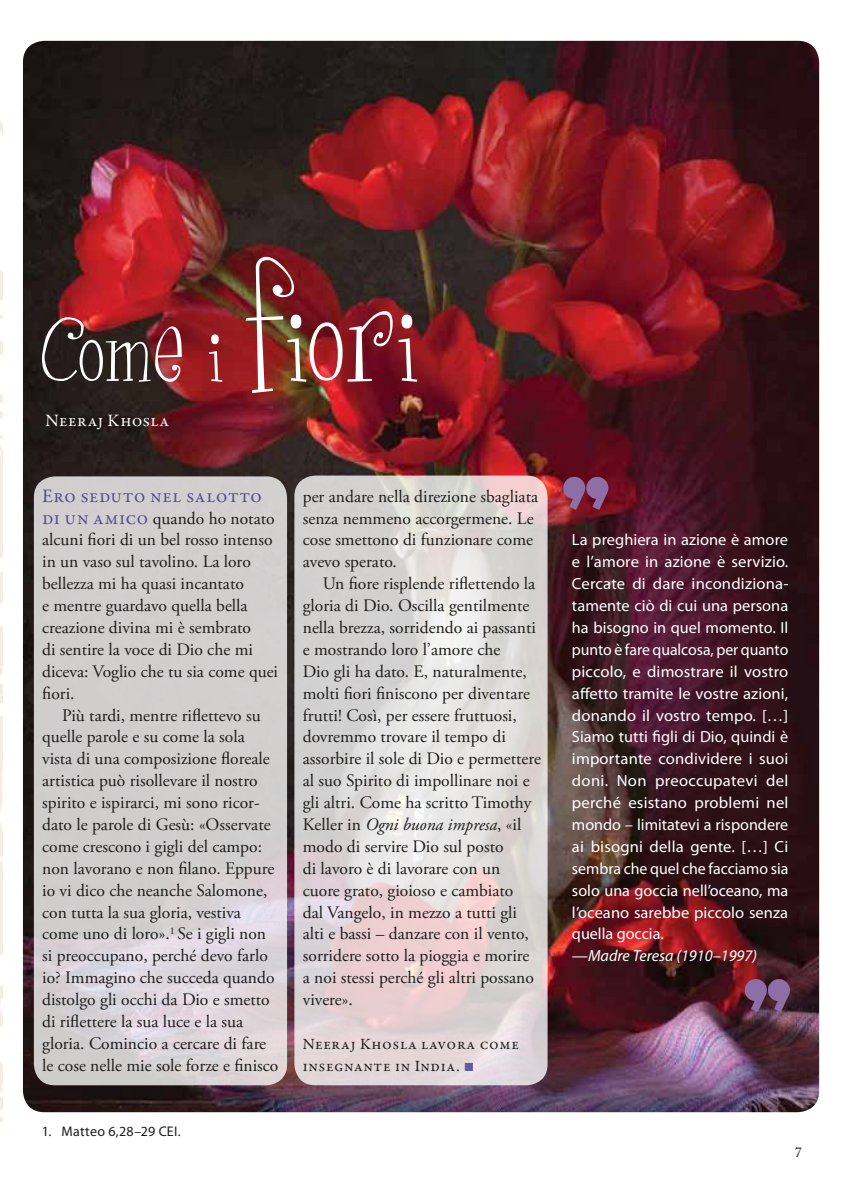
<style>
.page{position:relative;width:844px;height:1191px;background:#fff}
.page>*{position:absolute;margin:0;border:0;box-sizing:border-box;transform-origin:0 0}
.t1{font:105px "Girlsare Weird";color:#fff}
.t2{font:19.25px "Garamond Premr Pro";letter-spacing:.02em;color:#524e94}
.t3{font:17.5px/21.9px "Adobe Garamond Pro";color:#1d1d1b}
.t4{font:17.5px "Garamond Premr Pro";letter-spacing:.02em;color:#fff}
.t5{font:16.1px/21.9px "Myriad Pro";color:#fff;text-align:justify}
.t6{font:italic 16.1px "Myriad Pro";color:#fff}
.t7{font:15.75px/21.9px "Garamond Premr Pro";letter-spacing:.04em;color:#1d1d1b}
.t8{font:14px "Myriad Pro";letter-spacing:.01em;color:#1d1d1b}
.t9{font:14px "Adobe Caslon Pro";color:#1d1d1b}
.s1{font-size:148.75px}
.s2{font-family:"Garamond Premr Pro";font-size:19.25px;color:#524e94}
.s3{font-style:italic}
.s4{font-family:"Arial";font-size:17.5px;color:#5f5c9e}
</style>
<div class="page">
<img style="left:0;top:123px;width:3px;height:1000px">
<img style="left:0;top:121px;width:1px;height:370px">
<img style="left:23px;top:41px;width:796px;height:1071px">
<svg style="left:294px;top:475px;width:253px;height:610px;background:#ded7d7"></svg>
<svg style="left:34px;top:476px;width:253px;height:609px;background:#d3cfd1"></svg>
<svg style="left:563px;top:477px;width:45px;height:33px"></svg>
<svg style="left:744px;top:979px;width:45px;height:33px"></svg>
<h1 class="t1" style="left:42px;top:284px;width:380px">Come i <span class="s1">fiori</span></h1>
<p class="t4" style="left:45px;top:409px;width:125px">Neeraj Khosla</p>
<p class="t2" style="left:42px;top:484px;width:221px">Ero seduto nel salotto</p>
<p class="t3" style="left:42px;top:508px;width:237px"><span class="s2">di un amico</span> quando ho notato alcuni fiori di un bel rosso intenso in un vaso sul tavolino. La loro bellezza mi ha quasi incantato<br>e mentre guardavo quella bella creazione divina mi è sembrato<br>di sentire la voce di Dio che mi diceva: Voglio che tu sia come quei fiori.</p>
<p class="t3" style="left:42px;top:704px;width:238px;text-indent:20px">Più tardi, mentre riflettevo su quelle parole e su come la sola vista di una composizione floreale artistica può risollevare il nostro spirito e ispirarci, mi sono ricor&shy;dato le parole di Gesù: «Osservate come crescono i gigli del campo: non lavorano e non filano. Eppure io vi dico che neanche Salomone, con tutta la sua gloria, vestiva come uno di loro».<sup>1</sup> Se i gigli non si preoccupano, perché devo farlo io? Immagino che succeda quando distolgo gli occhi da Dio e smetto di riflettere la sua luce e la sua gloria. Comincio a cercare di fare le cose nelle mie sole forze e finisco</p>
<p class="t8" style="left:42px;top:1123px;width:140px">1. Matteo 6,28–29 CEI.</p>
<p class="t3" style="left:303px;top:486px;width:237px">per andare nella direzione sbagliata senza nemmeno accorgermene. Le cose smettono di funzionare come avevo sperato.</p>
<p class="t3" style="left:303px;top:573px;width:240px;text-indent:20px">Un fiore risplende riflettendo la gloria di Dio. Oscilla gentilmente nella brezza, sorridendo ai passanti e mostrando loro l’amore che<br>Dio gli ha dato. E, naturalmente, molti fiori finiscono per diventare frutti! Così, per essere fruttuosi, dovremmo trovare il tempo di assorbire il sole di Dio e permettere al suo Spirito di impollinare noi e gli altri. Come ha scritto Timothy<br>Keller in <span class="s3">Ogni buona impresa</span>, «il modo di servire Dio sul posto<br>di lavoro è di lavorare con un cuore grato, gioioso e cambiato<br>dal Vangelo, in mezzo a tutti gli alti e bassi – danzare con il vento, sorridere sotto la pioggia e morire<br>a noi stessi perché gli altri possano vivere».</p>
<p class="t7" style="left:303px;top:1033px;width:218px">Neeraj Khosla lavora come insegnante in India. <span class="s4">■</span></p>
<p class="t5" style="left:572px;top:529px;width:218px">La preghiera in azione è amore e l’amore in azione è servizio.<br>Cercate di dare incondiziona&shy;tamente ciò di cui una persona ha bisogno in quel momento. Il punto è fare qualcosa, per quanto piccolo, e dimostrare il vostro affetto tramite le vostre azioni, donando il vostro tempo. […] Siamo tutti figli di Dio, quindi è importante condividere i suoi doni. Non preoccupatevi del perché esistano problemi nel mondo – limitatevi a rispondere ai bisogni della gente. […] Ci sembra che quel che facciamo sia solo una goccia nell’oceano, ma l’oceano sarebbe piccolo senza quella goccia.</p>
<p class="t6" style="left:572px;top:946px;width:186px">—Madre Teresa (1910–1997)</p>
<p class="t9" style="left:794px;top:1144px;width:8px">7</p>
</div>
